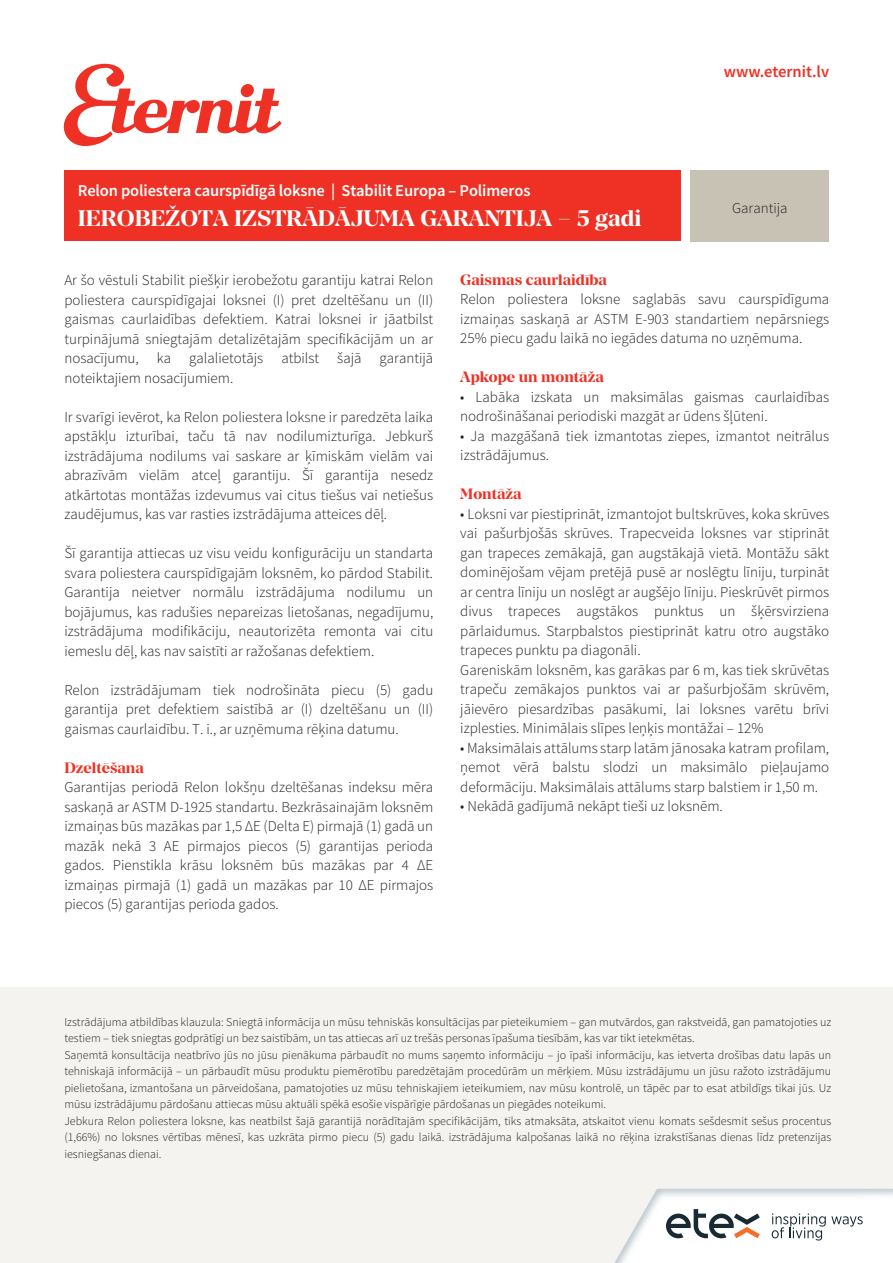
<style>
.page{position:relative;width:893px;height:1263px;background:#fff}
.page>*{position:absolute;margin:0;border:0;box-sizing:border-box;transform-origin:0 0}
.t1{font:700 22.5px "Manier";color:#fff}
.t2{font:600 16.5px "Source Sans Pro";letter-spacing:-.01em;color:#fff}
.t3{font:600 16.5px "Source Sans Pro";color:#ee3124}
.t4{font:300 15px/19.5px "Source Sans Pro";color:#231f20;text-align:justify}
.t5{font:700 15px "Manier";color:#ee3124}
.t6{font:300 12px/16.5px "Source Sans Pro";color:#231f20}
</style>
<div class="page">
<div style="left:64px;top:170px;width:616px;height:71px;background:#ee3124"></div>
<div style="left:691px;top:170px;width:138px;height:71px;background:#c8c2b5"></div>
<div style="left:0;top:988px;width:893px;height:275px;background:#f4f3f0"></div>
<svg style="left:63px;top:64px;width:219px;height:82px"></svg>
<div style="left:240px;top:84px;width:14px;height:13px;background:#ee3124;border-radius:50%"></div>
<svg style="left:614px;top:1189px;width:279px;height:74px"></svg>
<p class="t3" style="left:724px;top:61px;width:107px">www.eternit.lv</p>
<p class="t2" style="left:78px;top:180px;width:454px">Relon poliestera caurspīdīgā loksne | Stabilit Europa – Polimeros</p>
<h1 class="t1" style="left:78px;top:205px;width:565px">IEROBEŽOTA IZSTRĀDĀJUMA GARANTIJA – 5 gadi</h1>
<p class="t4" style="left:732px;top:198px;width:57px">Garantija</p>
<p class="t4" style="left:64px;top:270px;width:370px">Ar šo vēstuli Stabilit piešķir ierobežotu garantiju katrai Relon poliestera caurspīdīgajai loksnei (I) pret dzeltēšanu un (II) gaismas caurlaidības defektiem. Katrai loksnei ir jāatbilst turpinājumā sniegtajām detalizētajām specifikācijām un ar nosacījumu, ka galalietotājs atbilst šajā garantijā noteiktajiem nosacījumiem.</p>
<p class="t4" style="left:64px;top:407px;width:370px">Ir svarīgi ievērot, ka Relon poliestera loksne ir paredzēta laika apstākļu izturībai, taču tā nav nodilumizturīga. Jebkurš izstrādājuma nodilums vai saskare ar ķīmiskām vielām vai abrazīvām vielām atceļ garantiju. Šī garantija nesedz atkārtotas montāžas izdevumus vai citus tiešus vai netiešus zaudējumus, kas var rasties izstrādājuma atteices dēļ.</p>
<p class="t4" style="left:64px;top:543px;width:370px">Šī garantija attiecas uz visu veidu konfigurāciju un standarta svara poliestera caurspīdīgajām loksnēm, ko pārdod Stabilit.<br>Garantija neietver normālu izstrādājuma nodilumu un bojājumus, kas radušies nepareizas lietošanas, negadījumu, izstrādājuma modifikāciju, neautorizēta remonta vai citu iemeslu dēļ, kas nav saistīti ar ražošanas defektiem.</p>
<p class="t4" style="left:64px;top:680px;width:370px">Relon izstrādājumam tiek nodrošināta piecu (5) gadu garantija pret defektiem saistībā ar (I) dzeltēšanu un (II) gaismas caurlaidību. T. i., ar uzņēmuma rēķina datumu.</p>
<p class="t5" style="left:64px;top:758px;width:81px">Dzeltēšana</p>
<p class="t4" style="left:64px;top:777px;width:370px">Garantijas periodā Relon lokšņu dzeltēšanas indeksu mēra saskaņā ar ASTM D-1925 standartu. Bezkrāsainajām loksnēm izmaiņas būs mazākas par 1,5 ∆E (Delta E) pirmajā (1) gadā un mazāk nekā 3 AE pirmajos piecos (5) garantijas perioda gados. Pienstikla krāsu loksnēm būs mazākas par 4 ∆E izmaiņas pirmajā (1) gadā un mazākas par 10 ∆E pirmajos piecos (5) garantijas perioda gados.</p>
<p class="t5" style="left:460px;top:271px;width:148px">Gaismas caurlaidība</p>
<p class="t4" style="left:460px;top:290px;width:370px">Relon poliestera loksne saglabās savu caurspīdīguma izmaiņas saskaņā ar ASTM E-903 standartiem nepārsniegs 25% piecu gadu laikā no iegādes datuma no uzņēmuma.</p>
<p class="t5" style="left:460px;top:368px;width:145px">Apkope un montāža</p>
<p class="t4" style="left:460px;top:387px;width:370px">• Labāka izskata un maksimālas gaismas caurlaidības nodrošināšanai periodiski mazgāt ar ūdens šļūteni.</p>
<p class="t4" style="left:460px;top:426px;width:370px">• Ja mazgāšanā tiek izmantotas ziepes, izmantot neitrālus izstrādājumus.</p>
<p class="t5" style="left:460px;top:485px;width:63px">Montāža</p>
<p class="t4" style="left:460px;top:504px;width:370px;text-align:left">• Loksni var piestiprināt, izmantojot bultskrūves, koka skrūves vai pašurbjošās skrūves. Trapecveida loksnes var stiprināt gan trapeces zemākajā, gan augstākajā vietā. Montāžu sākt dominējošam vējam pretējā pusē ar noslēgtu līniju, turpināt ar centra līniju un noslēgt ar augšējo līniju. Pieskrūvēt pirmos divus trapeces augstākos punktus un šķērsvirziena pārlaidumus. Starpbalstos piestiprināt katru otro augstāko trapeces punktu pa diagonāli.<br>Gareniskām loksnēm, kas garākas par 6 m, kas tiek skrūvētas trapeču zemākajos punktos vai ar pašurbjošām skrūvēm, jāievēro piesardzības pasākumi, lai loksnes varētu brīvi izplesties. Minimālais slīpes leņķis montāžai – 12%</p>
<p class="t4" style="left:460px;top:738px;width:370px">• Maksimālais attālums starp latām jānosaka katram profilam, ņemot vērā balstu slodzi un maksimālo pieļaujamo deformāciju. Maksimālais attālums starp balstiem ir 1,50 m.</p>
<p class="t4" style="left:460px;top:797px;width:264px">• Nekādā gadījumā nekāpt tieši uz loksnēm.</p>
<p class="t6" style="left:64px;top:1013px;width:768px">Izstrādājuma atbildības klauzula: Sniegtā informācija un mūsu tehniskās konsultācijas par pieteikumiem – gan mutvārdos, gan rakstveidā, gan pamatojoties uz testiem – tiek sniegtas godprātīgi un bez saistībām, un tas attiecas arī uz trešās personas īpašuma tiesībām, kas var tikt ietekmētas.<br>Saņemtā konsultācija neatbrīvo jūs no jūsu pienākuma pārbaudīt no mums saņemto informāciju – jo īpaši informāciju, kas ietverta drošības datu lapās un tehniskajā informācijā – un pārbaudīt mūsu produktu piemērotību paredzētajām procedūrām un mērķiem. Mūsu izstrādājumu un jūsu ražoto izstrādājumu pielietošana, izmantošana un pārveidošana, pamatojoties uz mūsu tehniskajiem ieteikumiem, nav mūsu kontrolē, un tāpēc par to esat atbildīgs tikai jūs. Uz mūsu izstrādājumu pārdošanu attiecas mūsu aktuāli spēkā esošie vispārīgie pārdošanas un piegādes noteikumi.<br>Jebkura Relon poliestera loksne, kas neatbilst šajā garantijā norādītajām specifikācijām, tiks atmaksāta, atskaitot vienu komats sešdesmit sešus procentus (1,66%) no loksnes vērtības mēnesī, kas uzkrāta pirmo piecu (5) gadu laikā. izstrādājuma kalpošanas laikā no rēķina izrakstīšanas dienas līdz pretenzijas iesniegšanas dienai.</p>
</div>
